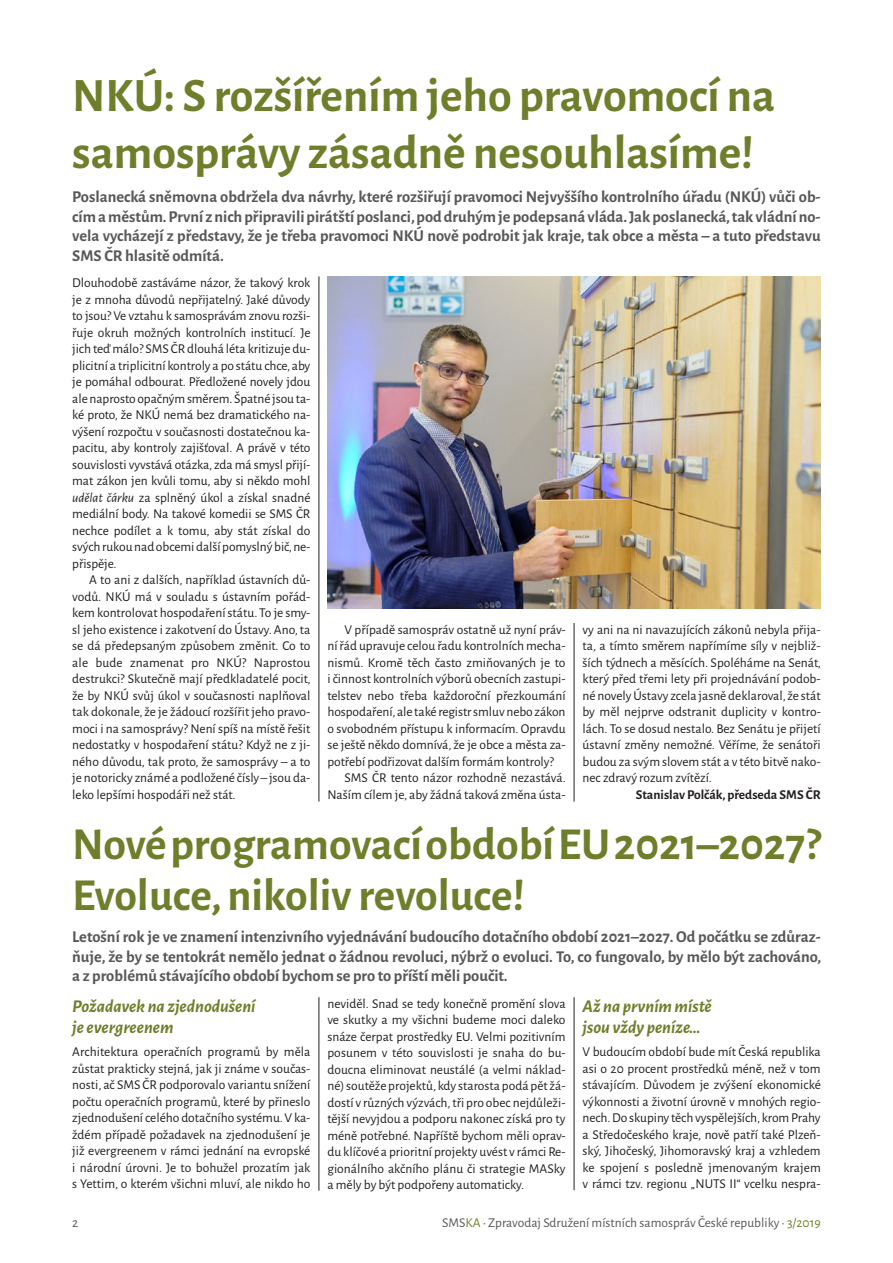
<style>
.page{position:relative;width:893px;height:1263px;background:#fff}
.page>*{position:absolute;margin:0;border:0;box-sizing:border-box;transform-origin:0 0}
.t1{font:700 48px/57px "Alegreya Sans";color:#6f7e2b}
.t2{font:700 45.75px/51px "Alegreya Sans";color:#6f7e2b}
.t3{font:italic 700 18px/21.6px "Alegreya Sans";color:#6f7e2b}
.t4{font:700 16.5px/19.5px "Alegreya Sans";color:#57585a;text-align:justify}
.t5{font:13.5px/16.5px "Alegreya Sans";color:#231f20;text-align:justify}
.t6{font:13.5px "Alegreya Sans";color:#57585a}
.t7{font:700 13.5px "Alegreya Sans";color:#231f20}
.s1{font-style:italic}
.s2{color:#6f7e2b}
</style>
<div class="page">
<img style="left:327px;top:276px;width:494px;height:332px">
<hr style="left:319px;top:276px;width:1px;height:525px;background:#231f20">
<hr style="left:319px;top:997px;width:1px;height:194px;background:#231f20">
<hr style="left:574px;top:623px;width:1px;height:178px;background:#231f20">
<hr style="left:574px;top:997px;width:1px;height:193px;background:#231f20">
<h1 class="t1" style="left:72px;top:63px;width:704px">NKÚ: S rozšířením jeho pravomocí na samosprávy zásadně nesouhlasíme!</h1>
<p class="t4" style="left:72px;top:186px;width:750px">Poslanecká sněmovna obdržela dva návrhy, které rozšiřují pravomoci Nejvyššího kontrolního úřadu (NKÚ) vůči ob&shy;cím a městům. První z nich připravili pirátští poslanci, pod druhým je podepsaná vláda. Jak poslanecká, tak vládní no&shy;vela vycházejí z představy, že je třeba pravomoci NKÚ nově podrobit jak kraje, tak obce a města – a tuto představu SMS ČR hlasitě odmítá.</p>
<p class="t5" style="left:72px;top:274px;width:240px">Dlouhodobě zastáváme názor, že takový krok je z mnoha důvodů nepřijatelný. Jaké důvody to jsou? Ve vztahu k samosprávám znovu rozši&shy;řuje okruh možných kontrolních institucí. Je jich teď málo? SMS ČR dlouhá léta kritizuje du&shy;plicitní a triplicitní kontroly a po státu chce, aby je pomáhal odbourat. Předložené novely jdou ale naprosto opačným směrem. Špatné jsou ta&shy;ké proto, že NKÚ nemá bez dramatického na&shy;výšení rozpočtu v současnosti dostatečnou ka&shy;pacitu, aby kontroly zajišťoval. A právě v této souvislosti vyvstává otázka, zda má smysl přijí&shy;mat zákon jen kvůli tomu, aby si někdo mohl <span class="s1">udělat čárku</span> za splněný úkol a získal snadné mediální body. Na takové komedii se SMS ČR nechce podílet a k tomu, aby stát získal do svých rukou nad obcemi další pomyslný bič, ne&shy;přispěje.</p>
<p class="t5" style="left:72px;top:571px;width:240px;text-indent:17px">A to ani z dalších, například ústavních dů&shy;vodů. NKÚ má v souladu s ústavním pořád&shy;kem kontrolovat hospodaření státu. To je smy&shy;sl jeho existence i zakotvení do Ústavy. Ano, ta se dá předepsaným způsobem změnit. Co to ale bude znamenat pro NKÚ? Naprostou destrukci? Skutečně mají předkladatelé pocit, že by NKÚ svůj úkol v současnosti naplňoval tak dokonale, že je žádoucí rozšířit jeho pravo&shy;moci i na samosprávy? Není spíš na místě řešit nedostatky v hospodaření státu? Když ne z ji&shy;ného důvodu, tak proto, že samosprávy – a to je notoricky známé a podložené čísly – jsou da&shy;leko lepšími hospodáři než stát.</p>
<p class="t5" style="left:344px;top:620px;width:223px">V případě samospráv ostatně už nyní práv-</p>
<p class="t5" style="left:327px;top:637px;width:240px">ní řád upravuje celou řadu kontrolních mecha-</p>
<p class="t5" style="left:327px;top:653px;width:240px">nismů. Kromě těch často zmiňovaných je to</p>
<p class="t5" style="left:327px;top:670px;width:240px">i činnost kontrolních výborů obecních zastupi-</p>
<p class="t5" style="left:327px;top:686px;width:240px">telstev nebo třeba každoroční přezkoumání</p>
<p class="t5" style="left:327px;top:703px;width:240px">hospodaření, ale také registr smluv nebo zákon</p>
<p class="t5" style="left:327px;top:719px;width:240px">o svobodném přístupu k informacím. Opravdu</p>
<p class="t5" style="left:327px;top:736px;width:240px">se ještě někdo domnívá, že je obce a města za-</p>
<p class="t5" style="left:327px;top:752px;width:228px">potřebí podřizovat dalším formám kontroly?</p>
<p class="t5" style="left:344px;top:769px;width:223px">SMS ČR tento názor rozhodně nezastává.</p>
<p class="t5" style="left:327px;top:785px;width:240px">Naším cílem je, aby žádná taková změna ústa-</p>
<p class="t5" style="left:583px;top:620px;width:240px">vy ani na ni navazujících zákonů nebyla přija&shy;ta, a tímto směrem napřímíme síly v nejbliž&shy;ších týdnech a měsících. Spoléháme na Senát, který před třemi lety při projednávání podob&shy;né novely Ústavy zcela jasně deklaroval, že stát by měl nejprve odstranit duplicity v kontro&shy;lách. To se dosud nestalo. Bez Senátu je přijetí ústavní změny nemožné. Věříme, že senátoři budou za svým slovem stát a v této bitvě nako&shy;nec zdravý rozum zvítězí.</p>
<p class="t7" style="left:636px;top:784px;width:187px">Stanislav Polčák, předseda SMS ČR</p>
<h2 class="t2" style="left:72px;top:816px;width:750px">Nové programovací období EU 2021–2027?<br>Evoluce, nikoliv revoluce!</h2>
<p class="t4" style="left:72px;top:926px;width:750px">Letošní rok je ve znamení intenzivního vyjednávání budoucího dotačního období 2021–2027. Od počátku se zdůraz&shy;ňuje, že by se tentokrát nemělo jednat o žádnou revoluci, nýbrž o evoluci. To, co fungovalo, by mělo být zachováno, a z problémů stávajícího období bychom se pro to příští měli poučit.</p>
<h3 class="t3" style="left:72px;top:994px;width:185px">Požadavek na zjednodušení je evergreenem</h3>
<p class="t5" style="left:72px;top:1043px;width:240px">Architektura operačních programů by měla zůstat prakticky stejná, jak ji známe v součas&shy;nosti, ač SMS ČR podporovalo variantu snížení počtu operačních programů, které by přineslo zjednodušení celého dotačního systému. V ka&shy;ždém případě požadavek na zjednodušení je již evergreenem v rámci jednání na evropské i národní úrovni. Je to bohužel prozatím jak s Yettim, o kterém všichni mluví, ale nikdo ho</p>
<p class="t5" style="left:327px;top:995px;width:240px">neviděl. Snad se tedy konečně promění slova ve skutky a my všichni budeme moci daleko snáze čerpat prostředky EU. Velmi pozitivním posunem v této souvislosti je snaha do bu&shy;doucna eliminovat neustálé (a velmi náklad&shy;né) soutěže projektů, kdy starosta podá pět žá&shy;dostí v různých výzvách, tři pro obec nejdůleži&shy;tější nevyjdou a podporu nakonec získá pro ty méně potřebné. Napříště bychom měli oprav&shy;du klíčové a prioritní projekty uvést v rámci Re&shy;gionálního akčního plánu či strategie MASky a měly by být podpořeny automaticky.</p>
<h3 class="t3" style="left:583px;top:994px;width:131px">Až na prvním místě jsou vždy peníze…</h3>
<p class="t5" style="left:583px;top:1043px;width:240px">V budoucím období bude mít Česká republika asi o 20 procent prostředků méně, než v tom stávajícím. Důvodem je zvýšení ekonomické výkonnosti a životní úrovně v mnohých regio&shy;nech. Do skupiny těch vyspělejších, krom Prahy a Středočeského kraje, nově patří také Plzeň&shy;ský, Jihočeský, Jihomoravský kraj a vzhledem ke spojení s posledně jmenovaným krajem v rámci tzv. regionu „NUTS II“ vcelku nespra-</p>
<p class="t6" style="left:72px;top:1213px;width:8px">2</p>
<p class="t6" style="left:442px;top:1213px;width:380px">SMS<span class="s2">KA</span> • Zpravodaj Sdružení místních samospráv České republiky • <span class="s2">3/2019</span></p>
</div>
